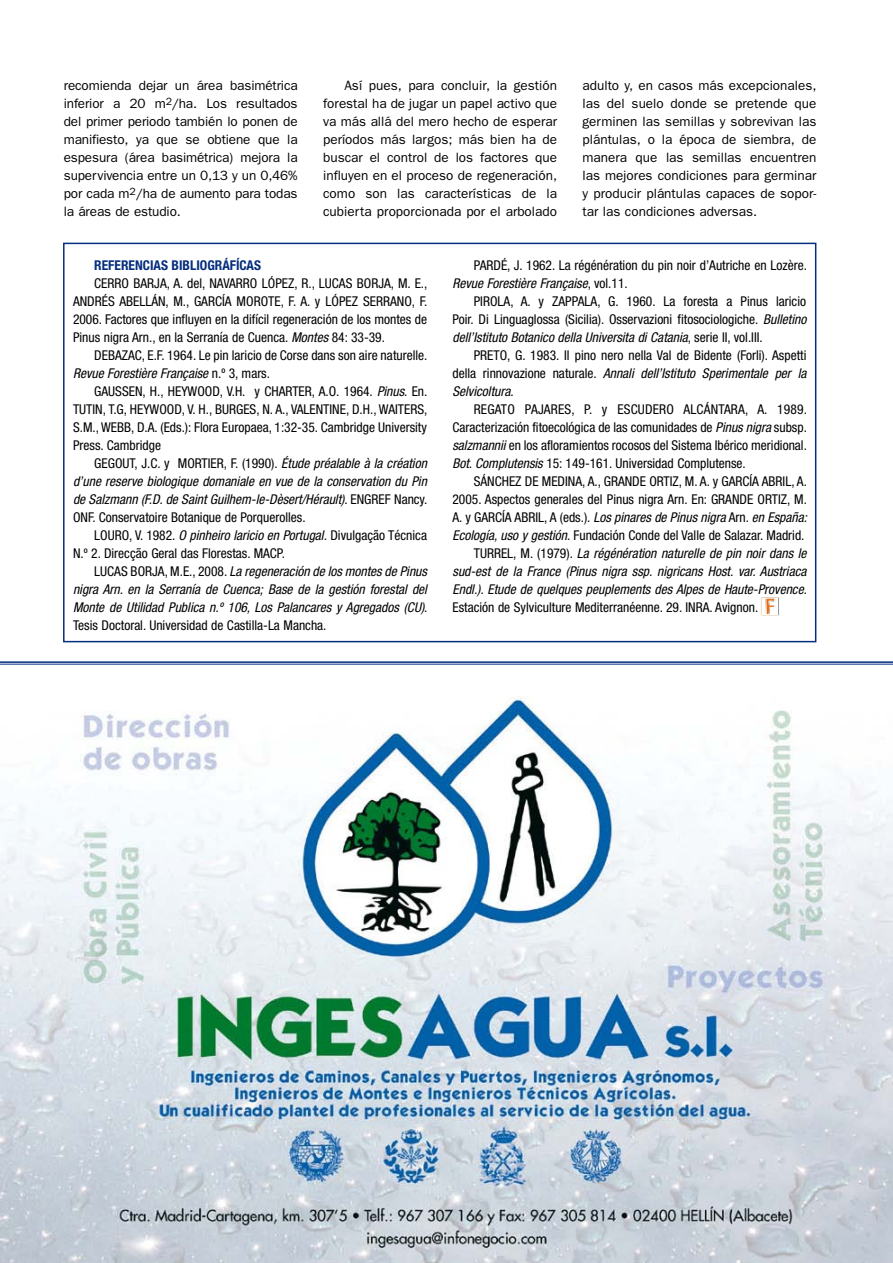
<style>
.page{position:relative;width:893px;height:1263px;background:#fff}
.page>*{position:absolute;margin:0;border:0;box-sizing:border-box;transform-origin:0 0}
.t1{font:condensed 13.5px "Helvetica Neue";color:#000}
.t2{font:13.5px/18px "Franklin Gothic";color:#000;text-align:justify}
.t3{font:italic condensed 13.5px "Helvetica Neue";color:#000}
.t4{font:700 condensed 13.5px "Helvetica Neue";color:#052e7e}
.s1{font-style:italic}
.s2{font-style:normal}
</style>
<div class="page">
<div style="left:63px;top:243px;width:753px;height:399px;border:2px solid #052e7e"></div>
<hr style="left:0;top:661px;width:893px;height:2px;background:#052e7e">
<hr style="left:0;top:664px;width:893px;height:1px;background:#052e7e">
<img style="left:0;top:696px;width:893px;height:567px">
<img style="left:761px;top:597px;width:18px;height:18px">
<p class="t2" style="left:64px;top:76px;width:235px">recomienda dejar un área basimétrica inferior a 20 m<sup>2</sup>/ha. Los resultados del primer periodo también lo ponen de manifiesto, ya que se obtiene que la espesura (área basimétrica) mejora la supervivencia entre un 0,13 y un 0,46% por cada m<sup>2</sup>/ha de aumento para todas la áreas de estudio.</p>
<p class="t2" style="left:323px;top:76px;width:235px;text-indent:21px">Así pues, para concluir, la gestión forestal ha de jugar un papel activo que va más allá del mero hecho de esperar períodos más largos; más bien ha de buscar el control de los factores que influyen en el proceso de regeneración, como son las características de la cubierta proporcionada por el arbolado</p>
<p class="t2" style="left:583px;top:76px;width:235px">adulto y, en casos más excepcionales, las del suelo donde se pretende que germinen las semillas y sobrevivan las plántulas, o la época de siembra, de manera que las semillas encuentren las mejores condiciones para germinar y producir plántulas capaces de sopor&shy;tar las condiciones adversas.</p>
<p class="t4" style="left:94px;top:257px;width:28px">REFERENCIAS</p>
<p class="t4" style="left:172px;top:257px;width:76px">BIBLIOGRÁFÍCAS</p>
<p class="t1" style="left:94px;top:276px;width:335px">CERRO BARJA, A. del, NAVARRO LÓPEZ, R., LUCAS BORJA, M. E.,</p>
<p class="t1" style="left:73px;top:294px;width:356px">ANDRÉS ABELLÁN, M., GARCÍA MOROTE, F. A. y LÓPEZ SERRANO, F.</p>
<p class="t1" style="left:73px;top:312px;width:355px">2006. Factores que influyen en la difícil regeneración de los montes de</p>
<p class="t1" style="left:73px;top:330px;width:313px">Pinus nigra Arn., en la Serranía de Cuenca. <span class="s1">Montes</span> 84: 33-39.</p>
<p class="t1" style="left:94px;top:348px;width:335px">DEBAZAC, E.F. 1964. Le pin laricio de Corse dans son aire naturelle.</p>
<p class="t3" style="left:73px;top:366px;width:199px">Revue Forestière Française <span class="s2">n.º 3, mars.</span></p>
<p class="t1" style="left:94px;top:384px;width:335px">GAUSSEN, H., HEYWOOD, V.H. y CHARTER, A.O. 1964. <span class="s1">Pinus</span>. En.</p>
<p class="t1" style="left:73px;top:402px;width:356px">TUTIN, T.G, HEYWOOD, V. H., BURGES, N. A., VALENTINE, D.H., WAITERS,</p>
<p class="t1" style="left:73px;top:420px;width:355px">S.M., WEBB, D.A. (Eds.): Flora Europaea, 1:32-35. Cambridge University</p>
<p class="t1" style="left:73px;top:438px;width:90px">Press. Cambridge</p>
<p class="t1" style="left:94px;top:456px;width:334px">GEGOUT, J.C. y MORTIER, F. (1990). <span class="s1">Étude préalable à la création</span></p>
<p class="t3" style="left:73px;top:474px;width:355px">d’une reserve biologique domaniale en vue de la conservation du Pin</p>
<p class="t3" style="left:73px;top:492px;width:356px">de Salzmann (F.D. de Saint Guilhem-le-Dèsert/Hérault)<span class="s2">. ENGREF Nancy.</span></p>
<p class="t1" style="left:73px;top:510px;width:234px">ONF. Conservatoire Botanique de Porquerolles.</p>
<p class="t1" style="left:94px;top:528px;width:334px">LOURO, V. 1982. <span class="s1">O pinheiro laricio en Portugal.</span> Divulgação Técnica</p>
<p class="t1" style="left:73px;top:546px;width:213px">N.º 2. Direcção Geral das Florestas. MACP.</p>
<p class="t3" style="left:94px;top:564px;width:334px"><span class="s2">LUCAS BORJA, M.E., 2008.</span> La regeneración de los montes de Pinus</p>
<p class="t3" style="left:73px;top:582px;width:355px">nigra Arn. en la Serranía de Cuenca; Base de la gestión forestal del</p>
<p class="t3" style="left:73px;top:600px;width:356px">Monte de Utilidad Publica n.º 106, Los Palancares y Agregados (CU)<span class="s2">.</span></p>
<p class="t1" style="left:73px;top:618px;width:255px">Tesis Doctoral. Universidad de Castilla-La Mancha.</p>
<p class="t1" style="left:474px;top:258px;width:335px">PARDÉ, J. 1962. La régénération du pin noir d’Autriche en Lozère.</p>
<p class="t3" style="left:452px;top:276px;width:177px">Revue Forestière Française<span class="s2">, vol.11.</span></p>
<p class="t1" style="left:474px;top:294px;width:334px">PIROLA, A. y ZAPPALA, G. 1960. La foresta a Pinus laricio</p>
<p class="t1" style="left:452px;top:312px;width:355px">Poir. Di Linguaglossa (Sicilia). Osservazioni fitosociologiche. <span class="s1">Bulletino</span></p>
<p class="t3" style="left:452px;top:330px;width:312px">dell’Istituto Botanico della Universita di Catania<span class="s2">, serie II, vol.III.</span></p>
<p class="t1" style="left:474px;top:348px;width:334px">PRETO, G. 1983. Il pino nero nella Val de Bidente (Forli). Aspetti</p>
<p class="t3" style="left:452px;top:366px;width:355px"><span class="s2">della rinnovazione naturale.</span> Annali dell’Istituto Sperimentale per la</p>
<p class="t3" style="left:452px;top:384px;width:63px">Selvicoltura<span class="s2">.</span></p>
<p class="t1" style="left:474px;top:402px;width:335px">REGATO PAJARES, P. y ESCUDERO ALCÁNTARA, A. 1989.</p>
<p class="t1" style="left:452px;top:420px;width:356px">Caracterización fitoecológica de las comunidades de <span class="s1">Pinus nigra</span> subsp.</p>
<p class="t1" style="left:452px;top:438px;width:356px"><span class="s1">salzmannii</span> en los afloramientos rocosos del Sistema Ibérico meridional.</p>
<p class="t1" style="left:452px;top:455px;width:295px"><span class="s1">Bot. Complutensis</span> 15: 149-161. Universidad Complutense.</p>
<p class="t1" style="left:474px;top:473px;width:335px">SÁNCHEZ DE MEDINA, A., GRANDE ORTIZ, M. A. y GARCÍA ABRIL, A.</p>
<p class="t1" style="left:452px;top:491px;width:356px">2005. Aspectos generales del Pinus nigra Arn. En: GRANDE ORTIZ, M.</p>
<p class="t3" style="left:452px;top:509px;width:356px"><span class="s2">A. y GARCÍA ABRIL, A (eds.).</span> Los pinares de Pinus nigra <span class="s2">Arn.</span> en España:</p>
<p class="t1" style="left:452px;top:527px;width:353px"><span class="s1">Ecología, uso y gestión</span>. Fundación Conde del Valle de Salazar. Madrid.</p>
<p class="t3" style="left:474px;top:545px;width:334px"><span class="s2">TURREL, M. (1979).</span> La régénération naturelle de pin noir dans le</p>
<p class="t3" style="left:452px;top:563px;width:355px">sud-est de la France (Pinus nigra ssp. nigricans Host. var. Austriaca</p>
<p class="t3" style="left:452px;top:581px;width:356px">Endl.). Etude de quelques peuplements des Alpes de Haute-Provence<span class="s2">.</span></p>
<p class="t1" style="left:452px;top:599px;width:307px">Estación de Sylviculture Mediterranéenne. 29. INRA. Avignon.</p>
</div>
